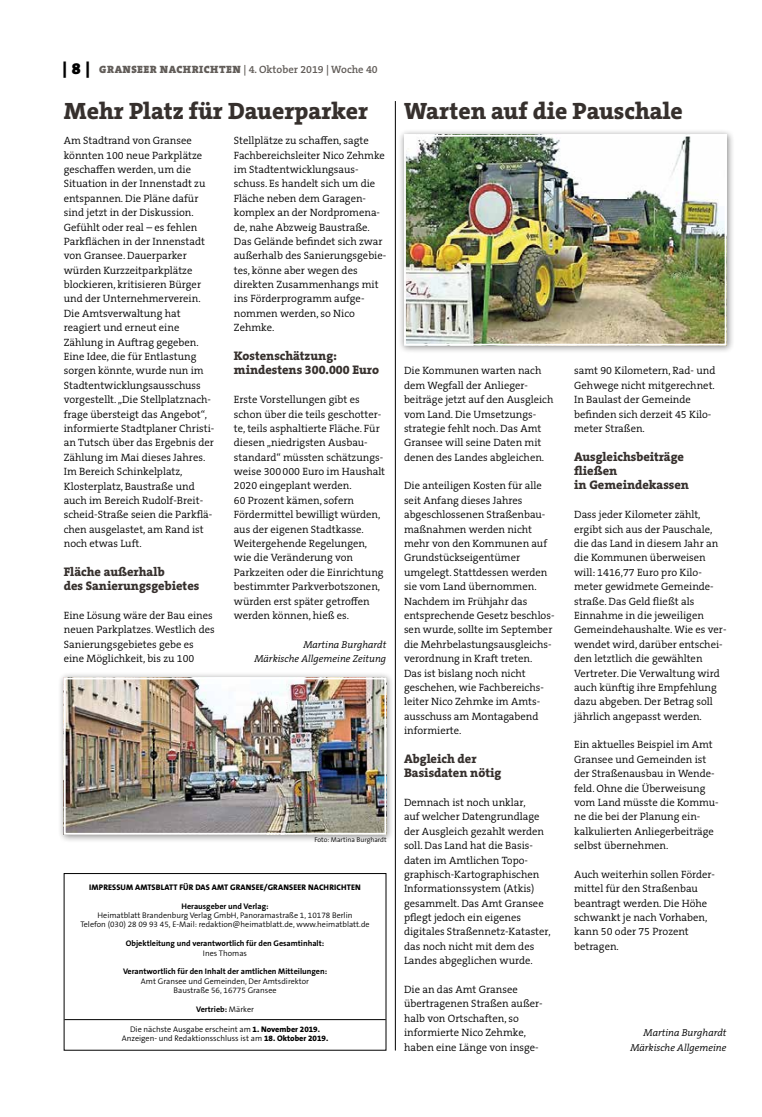
<style>
.page{position:relative;width:762px;height:1117px;background:#fff}
.page>*{position:absolute;margin:0;border:0;box-sizing:border-box;transform-origin:0 0}
.t1{font:800 23.75px "The Serif B W8";color:#36302d}
.t2{font:800 12.5px/14.4px "The Serif B W8";color:#36302d}
.t3{font:300 10.62px/14.4px "The Serif B W4";color:#000}
.t4{font:600 10.62px "The Serif B W6";color:#615c58}
.t5{font:italic 300 10px/14.4px "The Serif B W4";color:#000;text-align:right}
.t6{font:300 8.12px/9.4px "The Sans B W4";color:#000;text-align:center}
.t7{font:700 8.12px "The Sans B W7";color:#000}
.t8{font:800 8.12px "The Sans B W8";letter-spacing:.015em;color:#000}
.t9{font:300 6.88px "The Sans B W4";color:#000}
.s1{font-family:"The Serif B W9";font-weight:900;font-size:16.25px;color:#000}
.s2{font-family:"The Serif B W9";font-weight:900}
.s3{font-family:"The Sans B W4";font-weight:300}
.s4{font-family:"The Sans B W8";font-weight:800}
</style>
<div class="page">
<div style="left:58px;top:671px;width:336px;height:171px;background:#000;opacity:.45"></div>
<img style="left:67px;top:680px;width:316px;height:151px">
<div style="left:64px;top:677px;width:322px;height:157px;border:2px solid #fff"></div>
<div style="left:398px;top:129px;width:336px;height:224px;background:#000;opacity:.45"></div>
<img style="left:407px;top:138px;width:316px;height:204px">
<div style="left:404px;top:135px;width:322px;height:210px;border:2px solid #fff"></div>
<hr style="left:64px;top:1019px;width:322px;height:1px;background:#000">
<div style="left:64px;top:873px;width:322px;height:177px;border:1px solid #000"></div>
<hr style="left:395px;top:101px;width:1px;height:949px;background:#000">
<p class="t4" style="left:63px;top:63px;width:316px"><span class="s1">| 8 |</span> <span class="s2">GRANSEER NACHRICHTEN</span> | 4. Oktober 2019 | Woche 40</p>
<h1 class="t1" style="left:64px;top:95px;width:306px">Mehr Platz für Dauerparker</h1>
<p class="t3" style="left:64px;top:133px;width:152px">Am Stadtrand von Gransee könnten 100 neue Parkplätze geschaffen werden, um die<br>Situation in der Innenstadt zu entspannen. Die Pläne dafür sind jetzt in der Diskussion.<br>Gefühlt oder real – es fehlen<br>Parkflächen in der Innenstadt von Gransee. Dauerparker würden Kurzzeitparkplätze blockieren, kritisieren Bürger und der Unternehmerverein.<br>Die Amtsverwaltung hat reagiert und erneut eine<br>Zählung in Auftrag gegeben.<br>Eine Idee, die für Entlastung sorgen könnte, wurde nun im<br>Stadtentwicklungsausschuss vorgestellt. „Die Stellplatznach&shy;frage übersteigt das Angebot“, informierte Stadtplaner Christi&shy;an Tutsch über das Ergebnis der<br>Zählung im Mai dieses Jahres.<br>Im Bereich Schinkelplatz,<br>Klosterplatz, Baustraße und auch im Bereich Rudolf-Breit&shy;scheid-Straße seien die Parkflä&shy;chen ausgelastet, am Rand ist noch etwas Luft.</p>
<p class="t2" style="left:64px;top:564px;width:137px">Fläche außerhalb<br>des Sanierungsgebietes</p>
<p class="t3" style="left:64px;top:608px;width:152px">Eine Lösung wäre der Bau eines neuen Parkplatzes. Westlich des<br>Sanierungsgebietes gebe es eine Möglichkeit, bis zu 100</p>
<p class="t3" style="left:234px;top:133px;width:154px">Stellplätze zu schaffen, sagte<br>Fachbereichsleiter Nico Zehmke im Stadtentwicklungsaus&shy;schuss. Es handelt sich um die<br>Fläche neben dem Garagen&shy;komplex an der Nordpromena&shy;de, nahe Abzweig Baustraße.<br>Das Gelände befindet sich zwar außerhalb des Sanierungsgebie&shy;tes, könne aber wegen des direkten Zusammenhangs mit ins Förderprogramm aufge&shy;nommen werden, so Nico<br>Zehmke.</p>
<p class="t2" style="left:234px;top:348px;width:147px">Kostenschätzung: mindestens 300.000 Euro</p>
<p class="t3" style="left:234px;top:392px;width:153px">Erste Vorstellungen gibt es schon über die teils geschotter&shy;te, teils asphaltierte Fläche. Für diesen „niedrigsten Ausbau&shy;standard“ müssten schätzungs&shy;weise 300000 Euro im Haushalt<br>2020 eingeplant werden.<br>60 Prozent kämen, sofern<br>Fördermittel bewilligt würden, aus der eigenen Stadtkasse.<br>Weitergehende Regelungen, wie die Veränderung von<br>Parkzeiten oder die Einrichtung bestimmter Parkverbotszonen, würden erst später getroffen werden können, hieß es.</p>
<p class="t5" style="left:254px;top:637px;width:133px">Martina Burghardt<br>Märkische Allgemeine Zeitung</p>
<p class="t9" style="left:314px;top:835px;width:74px">Foto: Martina Burghardt</p>
<p class="t8" style="left:89px;top:881px;width:273px">IMPRESSUM AMTSBLATT FÜR DAS AMT GRANSEE/GRANSEER NACHRICHTEN</p>
<p class="t7" style="left:181px;top:900px;width:89px">Herausgeber und Verlag:</p>
<p class="t6" style="left:80px;top:910px;width:291px">Heimatblatt Brandenburg Verlag GmbH, Panoramastraße 1, 10178 Berlin<br>Telefon (030) 28 09 93 45, E-Mail: redaktion@heimatblatt.de, www.heimatblatt.de</p>
<p class="t7" style="left:126px;top:937px;width:200px">Objektleitung und verantwortlich für den Gesamtinhalt:</p>
<p class="t6" style="left:203px;top:947px;width:46px">Ines Thomas</p>
<p class="t7" style="left:123px;top:966px;width:206px">Verantwortlich für den Inhalt der amtlichen Mitteilungen:</p>
<p class="t6" style="left:141px;top:976px;width:170px">Amt Gransee und Gemeinden, Der Amtsdirektor<br>Baustraße 56, 16775 Gransee</p>
<p class="t7" style="left:196px;top:1003px;width:59px">Vertrieb: <span class="s3">Märker</span></p>
<p class="t6" style="left:122px;top:1024px;width:208px">Die nächste Ausgabe erscheint am <span class="s4">1. November 2019.<br></span>Anzeigen- und Redaktionsschluss ist am <span class="s4">18. Oktober 2019.</span></p>
<h1 class="t1" style="left:404px;top:95px;width:280px">Warten auf die Pauschale</h1>
<p class="t3" style="left:404px;top:363px;width:151px">Die Kommunen warten nach dem Wegfall der Anlieger&shy;beiträge jetzt auf den Ausgleich vom Land. Die Umsetzungs&shy;strategie fehlt noch. Das Amt<br>Gransee will seine Daten mit denen des Landes abgleichen.</p>
<p class="t3" style="left:404px;top:478px;width:152px">Die anteiligen Kosten für alle seit Anfang dieses Jahres abgeschlossenen Straßenbau&shy;maßnahmen werden nicht mehr von den Kommunen auf<br>Grundstückseigentümer umgelegt. Stattdessen werden sie vom Land übernommen.<br>Nachdem im Frühjahr das entsprechende Gesetz beschlos&shy;sen wurde, sollte im September die Mehrbelastungsausgleichs&shy;verordnung in Kraft treten.<br>Das ist bislang noch nicht geschehen, wie Fachbereichs&shy;leiter Nico Zehmke im Amts&shy;ausschuss am Montagabend informierte.</p>
<p class="t2" style="left:404px;top:751px;width:99px">Abgleich der<br>Basisdaten nötig</p>
<p class="t3" style="left:404px;top:795px;width:148px">Demnach ist noch unklar,<br>auf welcher Datengrundlage der Ausgleich gezahlt werden soll. Das Land hat die Basis&shy;daten im Amtlichen Topo&shy;graphisch-Kartographischen<br>Informationssystem (Atkis) gesammelt. Das Amt Gransee pflegt jedoch ein eigenes digitales Straßennetz-Kataster, das noch nicht mit dem des<br>Landes abgeglichen wurde.</p>
<p class="t3" style="left:404px;top:982px;width:140px">Die an das Amt Gransee übertragenen Straßen außer&shy;halb von Ortschaften, so informierte Nico Zehmke, haben eine Länge von insge-</p>
<p class="t3" style="left:574px;top:363px;width:143px">samt 90 Kilometern, Rad- und<br>Gehwege nicht mitgerechnet.<br>In Baulast der Gemeinde befinden sich derzeit 45 Kilo&shy;meter Straßen.</p>
<p class="t2" style="left:574px;top:449px;width:116px">Ausgleichsbeiträge fließen<br>in Gemeindekassen</p>
<p class="t3" style="left:574px;top:507px;width:154px">Dass jeder Kilometer zählt, ergibt sich aus der Pauschale, die das Land in diesem Jahr an die Kommunen überweisen will: 1416,77 Euro pro Kilo&shy;meter gewidmete Gemeinde&shy;straße. Das Geld fließt als<br>Einnahme in die jeweiligen<br>Gemeindehaushalte. Wie es ver&shy;wendet wird, darüber entschei&shy;den letztlich die gewählten<br>Vertreter. Die Verwaltung wird auch künftig ihre Empfehlung dazu abgeben. Der Betrag soll jährlich angepasst werden.</p>
<p class="t3" style="left:574px;top:737px;width:146px">Ein aktuelles Beispiel im Amt<br>Gransee und Gemeinden ist der Straßenausbau in Wende&shy;feld. Ohne die Überweisung vom Land müsste die Kommu&shy;ne die bei der Planung ein&shy;kalkulierten Anliegerbeiträge selbst übernehmen.</p>
<p class="t3" style="left:574px;top:867px;width:142px">Auch weiterhin sollen Förder&shy;mittel für den Straßenbau beantragt werden. Die Höhe schwankt je nach Vorhaben, kann 50 oder 75 Prozent betragen.</p>
<p class="t5" style="left:630px;top:1025px;width:98px">Martina Burghardt<br>Märkische Allgemeine</p>
</div>
